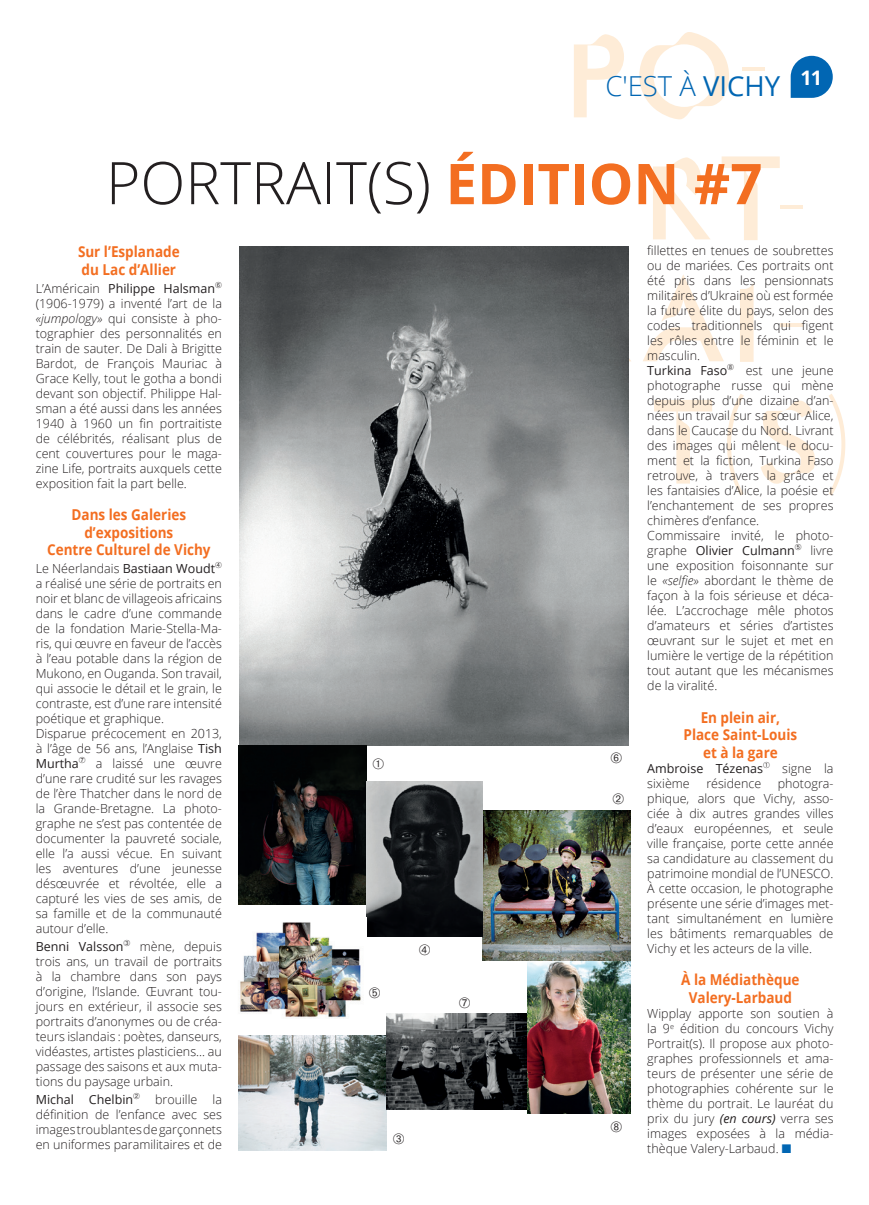
<style>
.page{position:relative;width:869px;height:1205px;background:#fff}
.page>*{position:absolute;margin:0;border:0;box-sizing:border-box;transform-origin:0 0}
.t1{font:300 58.75px "Open Sans";color:#231f20}
.t2{font:300 27.5px "Open Sans";color:#0166b3}
.t3{font:700 15px/17.5px "Open Sans";color:#f36e21;text-align:center;scale:.9 1}
.t4{font:300 12.5px/15px "Open Sans";color:#231f20;text-align:justify}
.t5{font:12.5px/15px "Open Sans";color:#231f20}
.s1{font-weight:400}
.s2{font-weight:700;font-size:56.25px;color:#f36e21}
.s3{font-style:italic}
.s4{font-weight:300}
.s5{font-weight:400;font-style:italic}
.s6{color:#0166b3}
</style>
<div class="page">
<svg style="left:727px;top:394px;width:16px;height:102px"></svg>
<svg style="left:829px;top:394px;width:15px;height:102px"></svg>
<svg style="left:653px;top:157px;width:57px;height:82px"></svg>
<svg style="left:628px;top:279px;width:3px;height:82px"></svg>
<svg style="left:740px;top:284px;width:13px;height:78px"></svg>
<svg style="left:574px;top:34px;width:49px;height:83px"></svg>
<svg style="left:761px;top:400px;width:53px;height:84px"></svg>
<svg style="left:639px;top:32px;width:89px;height:87px"></svg>
<svg style="left:721px;top:156px;width:58px;height:84px"></svg>
<svg style="left:654px;top:400px;width:57px;height:83px"></svg>
<svg style="left:643px;top:275px;width:80px;height:86px"></svg>
<hr style="left:742px;top:67px;width:22px;height:4px;background:#feecd7">
<hr style="left:780px;top:205px;width:22px;height:3px;background:#feecd7">
<hr style="left:780px;top:323px;width:22px;height:4px;background:#feecd7">
<img style="left:239px;top:246px;width:389px;height:499px">
<img style="left:239px;top:745px;width:127px;height:160px">
<img style="left:482px;top:811px;width:148px;height:149px">
<img style="left:366px;top:782px;width:116px;height:155px">
<svg style="left:790px;top:56px;width:42px;height:42px"></svg>
<img style="left:239px;top:1035px;width:147px;height:116px">
<img style="left:386px;top:1014px;width:141px;height:95px">
<img style="left:240px;top:922px;width:122px;height:96px">
<img style="left:527px;top:961px;width:103px;height:153px">
<h2 class="t2" style="left:605px;top:67px;width:218px">C'EST À <span class="s1">VICHY</span> <sup>11</sup></h2>
<h1 class="t1" style="left:106px;top:143px;width:657px">PORTRAIT(S) <span class="s2">ÉDITION #7</span></h1>
<p class="t4" style="left:647px;top:243px;width:188px;text-align:left">fillettes en tenues de soubrettes ou de mariées. Ces portraits ont été pris dans les pensionnats militaires d’Ukraine où est formée la future élite du pays, selon des codes traditionnels qui figent les rôles entre le féminin et le masculin.<br><span class="s1">Turkina Faso</span>➇ est une jeune photographe russe qui mène depuis plus d’une dizaine d’an&shy;nées un travail sur sa sœur Alice, dans le Caucase du Nord. Livrant des images qui mêlent le docu&shy;ment et la fiction, Turkina Faso retrouve, à travers la grâce et les fantaisies d’Alice, la poésie et l’enchantement de ses propres chimères d’enfance.<br>Commissaire invité, le photo&shy;graphe <span class="s1">Olivier Culmann</span>➄ livre une exposition foisonnante sur le <span class="s3">«selfie»</span> abordant le thème de façon à la fois sérieuse et déca&shy;lée. L’accrochage mêle photos d’amateurs et séries d’artistes œuvrant sur le sujet et met en lumière le vertige de la répétition tout autant que les mécanismes de la viralité.</p>
<p class="t3" style="left:683px;top:708px;width:128px">En plein air,<br>Place Saint-Louis et à la gare</p>
<p class="t5" style="left:647px;top:760px;width:188px">Ambroise Tézenas➀ <span class="s4">signe la sixième</span></p>
<p class="t3" style="left:78px;top:243px;width:114px;text-align:left">Sur l’Esplanade du Lac d’Allier</p>
<p class="t4" style="left:36px;top:280px;width:188px">L’Américain <span class="s1">Philippe Halsman</span>➅ (1906-1979) a inventé l’art de la <span class="s3">«jumpology»</span> qui consiste à pho&shy;tographier des personnalités en train de sauter. De Dali à Brigitte Bardot, de François Mauriac à Grace Kelly, tout le gotha a bondi devant son objectif. Philippe Hal&shy;sman a été aussi dans les années 1940 à 1960 un fin portraitiste de célébrités, réalisant plus de cent couvertures pour le maga&shy;zine Life, portraits auxquels cette exposition fait la part belle.</p>
<p class="t3" style="left:47px;top:506px;width:183px">Dans les Galeries d’expositions<br>Centre Culturel de Vichy</p>
<p class="t4" style="left:36px;top:561px;width:188px;text-align:left">Le Néerlandais <span class="s1">Bastiaan Woudt</span>➃ a réalisé une série de portraits en noir et blanc de villageois africains dans le cadre d’une commande de la fondation Marie-Stella-Ma&shy;ris, qui œuvre en faveur de l’accès à l’eau potable dans la région de<br>Mukono, en Ouganda. Son travail, qui associe le détail et le grain, le contraste, est d’une rare intensité poétique et graphique.<br>Disparue précocement en 2013, à l’âge de 56 ans, l’Anglaise <span class="s1">Tish<br>Murtha</span>➆ a laissé une œuvre d’une rare crudité sur les ravages de l’ère Thatcher dans le nord de la Grande-Bretagne. La photo&shy;graphe ne s’est pas contentée de documenter la pauvreté sociale, elle l’a aussi vécue. En suivant les aventures d’une jeunesse désœuvrée et révoltée, elle a capturé les vies de ses amis, de sa famille et de la communauté autour d’elle.</p>
<p class="t4" style="left:36px;top:939px;width:188px"><span class="s1">Benni Valsson</span>➂ mène, depuis trois ans, un travail de portraits à la chambre dans son pays d’origine, l’Islande. Œuvrant tou&shy;jours en extérieur, il associe ses portraits d’anonymes ou de créa&shy;teurs islandais : poètes, danseurs, vidéastes, artistes plasticiens… au passage des saisons et aux muta&shy;tions du paysage urbain.</p>
<p class="t4" style="left:36px;top:1092px;width:188px"><span class="s1">Michal Chelbin</span>➁ brouille la définition de l’enfance avec ses images troublantes de garçonnets en uniformes paramilitaires et de</p>
<p class="t4" style="left:706px;top:775px;width:56px">résidence</p>
<p class="t4" style="left:647px;top:775px;width:188px;text-indent:130px">photogra&shy;phique, alors que Vichy, asso&shy;ciée à dix autres grandes villes d’eaux européennes, et seule ville française, porte cette année sa candidature au classement du patrimoine mondial de l’UNESCO.<br>À cette occasion, le photographe présente une série d’images met&shy;tant simultanément en lumière les bâtiments remarquables de Vichy et les acteurs de la ville.</p>
<p class="t3" style="left:681px;top:971px;width:133px">À la Médiathèque<br>Valery-Larbaud</p>
<p class="t4" style="left:647px;top:1005px;width:188px">Wipplay apporte son soutien à la 9<sup>e</sup> édition du concours Vichy Portrait(s). Il propose aux photo&shy;graphes professionnels et ama&shy;teurs de présenter une série de photographies cohérente sur le thème du portrait. Le lauréat du prix du jury <span class="s5">(en cours)</span> verra ses images exposées à la média&shy;thèque Valery-Larbaud. <span class="s6">■</span></p>
</div>
